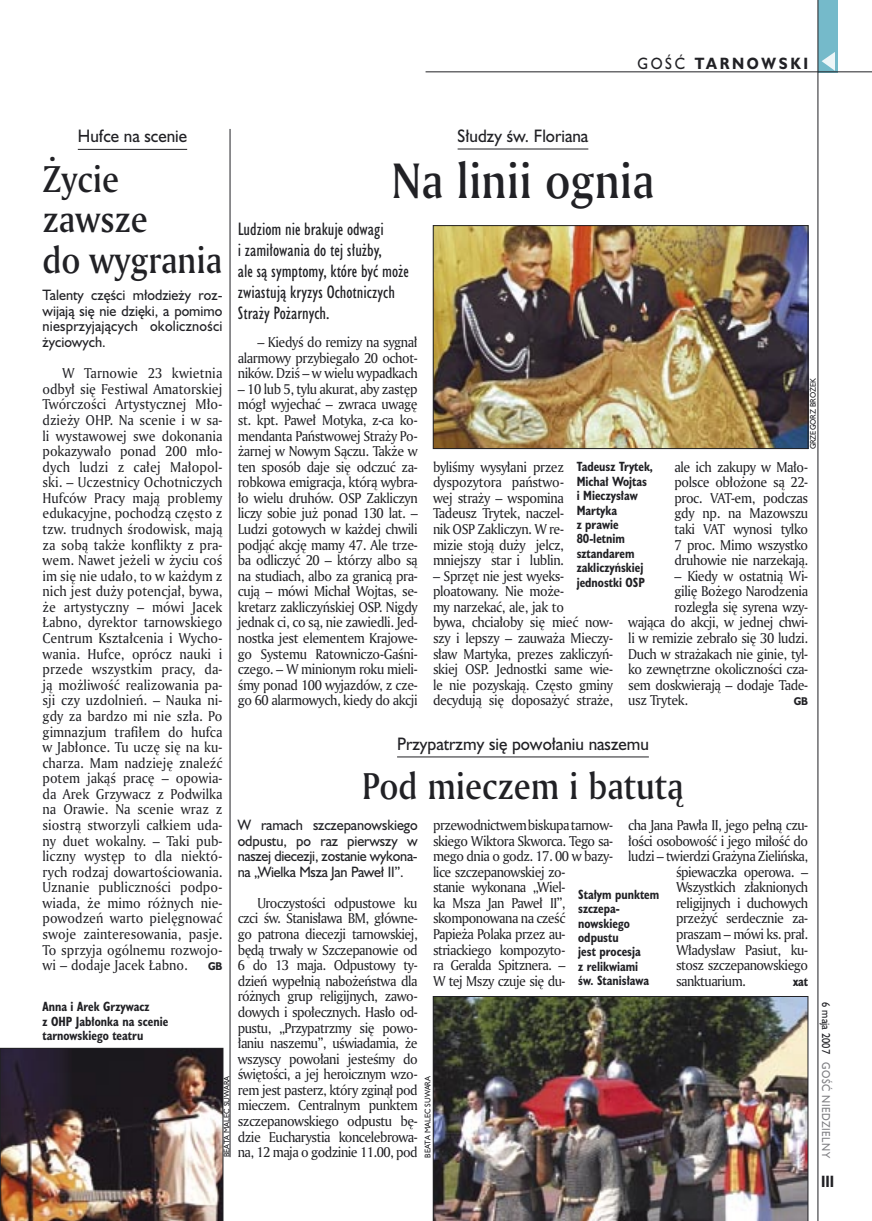
<style>
.page{position:relative;width:872px;height:1221px;background:#fff}
.page>*{position:absolute;margin:0;border:0;box-sizing:border-box;transform-origin:0 0}
._05a_tytyl_AmMd_32_pt{font:48px "Amerigo Md PL";color:#212125;scale:.9 1}
._05-9_tytyl_AmMd_24_pt{font:36px/40.5px "Amerigo Md PL";color:#212125;scale:.9 1}
._06-4_lead_lokal_HuCn_11_pt{font:16.5px/21px "Humanst 521 Cn PL";color:#212125}
._04-3_nadtytul_lokal{font:16.5px "Humanst 521 PL";color:#212125;scale:.94 1}
._15b_temat_prawo{font:700 15px "Humanst 521 PL";letter-spacing:.2em;color:#212125;scale:.9 1}
._17_pagina_prawa{font:700 15px "Humanst 521 Cn PL";color:#212125;scale:.94 1}
._01_body_tekst{font:13.8px/15.6px "Amerigo PL";letter-spacing:-.03em;color:#212125;text-align:justify;scale:.94 1}
._06-5_lead_lokal_maly_Hu_9_pt{font:13.8px/15.6px "Humanst 521 PL";letter-spacing:-.01em;color:#212125;text-align:justify;scale:.94 1}
._09_podpis_zdjecia_HuCnB{font:700 12.3px/14.4px "Humanst 521 Cn PL";color:#212125;scale:.94 1}
._01_body_tekst-2{font:700 12.3px "Humanst 521 Cn PL";color:#212125;scale:.94 1}
._19a_data_prawa_GOSC{font:10.5px "Humanst 521 PL";letter-spacing:.05em;color:#7f7f83;scale:.9 1}
._19_data_prawa{font:10.5px "Humanst 521 PL";color:#212125;scale:.9 1}
._01_body_tekst-3{font:700 10.35px "Humanst 521 PL";color:#212125;scale:.9 1}
._09a_autor_zdjecia_Hu_5_pt{font:7.5px "Humanst 521 PL";color:#212125;scale:.94 1}
.s1{font-weight:400}
</style>
<div class="page">
<div style="left:818px;top:0;width:19px;height:72px;background:#75baca"></div>
<hr style="left:817px;top:0;width:1px;height:1220px;background:#212125">
<svg style="left:821px;top:52px;width:14px;height:19px"></svg>
<hr style="left:425px;top:72px;width:447px;height:1px;background:#212125">
<hr style="left:457px;top:149px;width:131px;height:1px;background:#212125">
<img style="left:0;top:1048px;width:223px;height:172px">
<img style="left:433px;top:996px;width:375px;height:224px">
<img style="left:435px;top:227px;width:371px;height:220px">
<div style="left:433px;top:225px;width:375px;height:224px;border:1px solid #212125"></div>
<hr style="left:397px;top:756px;width:252px;height:1px;background:#212125">
<hr style="left:78px;top:149px;width:109px;height:1px;background:#212125">
<hr style="left:230px;top:129px;width:1px;height:1027px;background:#212125">
<p class="_15b_temat_prawo" style="left:637px;top:53px;width:191px"><span class="s1">GOŚĆ</span> TARNOWSKI</p>
<p class="_04-3_nadtytul_lokal" style="left:457px;top:124px;width:141px">Słudzy św. Floriana</p>
<p class="_05a_tytyl_AmMd_32_pt" style="left:391px;top:148px;width:293px">Na linii ognia</p>
<p class="_04-3_nadtytul_lokal" style="left:78px;top:125px;width:118px">Hufce na scenie</p>
<p class="_05-9_tytyl_AmMd_24_pt" style="left:43px;top:157px;width:201px">Życie zawsze<br>do wygrania</p>
<p class="_06-4_lead_lokal_HuCn_11_pt" style="left:238px;top:218px;width:173px">Ludziom nie brakuje odwagi<br>i zamiłowania do tej służby,<br>ale są symptomy, które być może zwiastują kryzys Ochotniczych<br>Straży Pożarnych.</p>
<p class="_01_body_tekst" style="left:238px;top:334px;width:193px;text-indent:20px">– Kiedyś do remizy na sygnał alarmowy przybiegało 20 ochot&shy;ników. Dziś – w wielu wypadkach</p>
<p class="_01_body_tekst" style="left:238px;top:380px;width:193px">– 10 lub 5, tylu akurat, aby zastęp mógł wyjechać – zwraca uwagę st. kpt. Paweł Motyka, z-ca ko&shy;mendanta Państwowej Straży Po&shy;żarnej w Nowym Sączu. Także w ten sposób daje się odczuć za&shy;robkowa emigracja, którą wybra&shy;ło wielu druhów. OSP Zakliczyn liczy sobie już ponad 130 lat. – Ludzi gotowych w każdej chwili podjąć akcję mamy 47. Ale trze&shy;ba odliczyć 20 – którzy albo są na studiach, albo za granicą pra&shy;cują – mówi Michał Wojtas, se&shy;kretarz zakliczyńskiej OSP. Nigdy jednak ci, co są, nie zawiedli. Jed&shy;nostka jest elementem Krajowe&shy;go Systemu Ratowniczo-Gaśni&shy;czego. – W minionym roku mieli&shy;śmy ponad 100 wyjazdów, z cze&shy;go 60 alarmowych, kiedy do akcji</p>
<p class="_06-5_lead_lokal_maly_Hu_9_pt" style="left:43px;top:287px;width:193px">Talenty części młodzieży roz&shy;wijają się nie dzięki, a pomimo niesprzyjających okoliczności życiowych.</p>
<p class="_01_body_tekst" style="left:43px;top:365px;width:193px;text-indent:20px">W Tarnowie 23 kwietnia odbył się Festiwal Amatorskiej Twórczości Artystycznej Mło&shy;dzieży OHP. Na scenie i w sa&shy;li wystawowej swe dokonania pokazywało ponad 200 mło&shy;dych ludzi z całej Małopol&shy;ski. – Uczestnicy Ochotniczych Hufców Pracy mają problemy edukacyjne, pochodzą często z tzw. trudnych środowisk, mają za sobą także konflikty z pra&shy;wem. Nawet jeżeli w życiu coś im się nie udało, to w każdym z nich jest duży potencjał, bywa, że artystyczny – mówi Jacek Łabno, dyrektor tarnowskiego Centrum Kształcenia i Wycho&shy;wania. Hufce, oprócz nauki i przede wszystkim pracy, da&shy;ją możliwość realizowania pa&shy;sji czy uzdolnień. – Nauka ni&shy;gdy za bardzo mi nie szła. Po gimnazjum trafiłem do hufca w Jabłonce. Tu uczę się na ku&shy;charza. Mam nadzieję znaleźć potem jakąś pracę – opowia&shy;da Arek Grzywacz z Podwilka na Orawie. Na scenie wraz z siostrą stworzyli całkiem uda&shy;ny duet wokalny. – Taki pub&shy;liczny występ to dla niektó&shy;rych rodzaj dowartościowania.<br>Uznanie publiczności podpo&shy;wiada, że mimo różnych nie&shy;powodzeń warto pielęgnować swoje zainteresowania, pasje.<br>To sprzyja ogólnemu rozwojo&shy;wi – dodaje Jacek Łabno.</p>
<p class="_09a_autor_zdjecia_Hu_5_pt" style="left:808px;top:449px;width:77px;rotate:-90deg">GRZEGORZ BROŻEK</p>
<p class="_01_body_tekst" style="left:433px;top:458px;width:141px">byliśmy wysyłani przez dyspozytora państwo&shy;wej straży – wspomina Tadeusz Trytek, naczel&shy;nik OSP Zakliczyn. W re&shy;mizie stoją duży jelcz, mniejszy star i lublin.</p>
<p class="_01_body_tekst" style="left:433px;top:567px;width:193px;text-align:left">– Sprzęt nie jest wyeks&shy;ploatowany. Nie może-<br>my narzekać, ale, jak to<br>bywa, chciałoby się mieć now&shy;szy i lepszy – zauważa Mieczy&shy;sław Martyka, prezes zakliczyń&shy;skiej OSP. Jednostki same wie&shy;le nie pozyskają. Często gminy decydują się doposażyć straże,</p>
<p class="_01_body_tekst" style="left:674px;top:458px;width:144px">ale ich zakupy w Mało&shy;polsce obłożone są 22- proc. VAT-em, podczas gdy np. na Mazowszu taki VAT wynosi tylko 7 proc. Mimo wszystko druhowie nie narzekają.</p>
<p class="_01_body_tekst" style="left:674px;top:567px;width:144px">– Kiedy w ostatnią Wi-</p>
<p class="_01_body_tekst" style="left:674px;top:583px;width:144px">gilię Bożego Narodzenia</p>
<p class="_01_body_tekst" style="left:674px;top:598px;width:144px">rozległa się syrena wzy-</p>
<p class="_01_body_tekst" style="left:628px;top:614px;width:193px">wająca do akcji, w jednej chwi-</p>
<p class="_01_body_tekst" style="left:628px;top:630px;width:193px">li w remizie zebrało się 30 ludzi.</p>
<p class="_01_body_tekst" style="left:628px;top:645px;width:193px">Duch w strażakach nie ginie, tyl-</p>
<p class="_01_body_tekst" style="left:628px;top:661px;width:193px">ko zewnętrzne okoliczności cza-</p>
<p class="_01_body_tekst" style="left:628px;top:676px;width:193px">sem doskwierają – dodaje Tade-</p>
<p class="_01_body_tekst" style="left:628px;top:692px;width:65px">usz Trytek.</p>
<p class="_01_body_tekst-3" style="left:793px;top:694px;width:18px">GB</p>
<p class="_09_podpis_zdjecia_HuCnB" style="left:576px;top:459px;width:83px">Tadeusz Trytek,<br>Michał Wojtas i Mieczysław<br>Martyka<br>z prawie<br>80-letnim sztandarem zakliczyńskiej jednostki OSP</p>
<p class="_04-3_nadtytul_lokal" style="left:397px;top:732px;width:269px">Przypatrzmy się powołaniu naszemu</p>
<p class="_05-9_tytyl_AmMd_24_pt" style="left:362px;top:765px;width:358px">Pod mieczem i batutą</p>
<p class="_01_body_tekst" style="left:433px;top:816px;width:193px;text-align:left">przewodnictwem biskupa tarnow&shy;skiego Wiktora Skworca. Tego sa&shy;mego dnia o godz. 17. 00 w bazy&shy;lice szczepanowskiej zo-<br>stanie wykonana „Wiel-<br>ka Msza Jan Paweł II”, skomponowana na cześć<br>Papieża Polaka przez au&shy;striackiego kompozyto-<br>ra Geralda Spitznera. –<br>W tej Mszy czuje się du-</p>
<p class="_01_body_tekst" style="left:628px;top:816px;width:193px">cha Jana Pawła II, jego pełną czu-</p>
<p class="_06-5_lead_lokal_maly_Hu_9_pt" style="left:238px;top:816px;width:193px">W ramach szczepanowskiego odpustu, po raz pierwszy w naszej diecezji, zostanie wykona&shy;na „Wielka Msza Jan Paweł II”.</p>
<p class="_01_body_tekst" style="left:238px;top:894px;width:193px;text-indent:20px">Uroczystości odpustowe ku czci św. Stanisława BM, główne&shy;go patrona diecezji tarnowskiej, będą trwały w Szczepanowie od 6 do 13 maja. Odpustowy ty&shy;dzień wypełnią nabożeństwa dla różnych grup religijnych, zawo&shy;dowych i społecznych. Hasło od&shy;pustu, „Przypatrzmy się powo&shy;łaniu naszemu”, uświadamia, że wszyscy powołani jesteśmy do świętości, a jej heroicznym wzo&shy;rem jest pasterz, który zginął pod mieczem. Centralnym punktem szczepanowskiego odpustu bę&shy;dzie Eucharystia koncelebrowa&shy;na, 12 maja o godzinie 11.00, pod</p>
<p class="_01_body_tekst" style="left:628px;top:832px;width:193px">łości osobowość i jego miłość do</p>
<p class="_01_body_tekst" style="left:628px;top:848px;width:193px">ludzi – twierdzi Grażyna Zielińska,</p>
<p class="_01_body_tekst" style="left:676px;top:863px;width:142px">śpiewaczka operowa. –</p>
<p class="_01_body_tekst" style="left:676px;top:879px;width:142px">Wszystkich złaknionych</p>
<p class="_01_body_tekst" style="left:676px;top:894px;width:142px">religijnych i duchowych</p>
<p class="_01_body_tekst" style="left:676px;top:910px;width:142px">przeżyć serdecznie za-</p>
<p class="_01_body_tekst" style="left:676px;top:925px;width:142px">praszam – mówi ks. prał.</p>
<p class="_01_body_tekst" style="left:676px;top:941px;width:142px">Władysław Pasiut, ku-</p>
<p class="_01_body_tekst" style="left:676px;top:957px;width:142px">stosz szczepanowskiego</p>
<p class="_01_body_tekst" style="left:676px;top:972px;width:76px">sanktuarium.</p>
<p class="_01_body_tekst-2" style="left:793px;top:972px;width:18px">xat</p>
<p class="_09_podpis_zdjecia_HuCnB" style="left:578px;top:886px;width:88px">Stałym punktem szczepa&shy;nowskiego odpustu<br>jest procesja<br>z relikwiami<br>św. Stanisława</p>
<p class="_01_body_tekst-3" style="left:208px;top:959px;width:18px">GB</p>
<p class="_09_podpis_zdjecia_HuCnB" style="left:43px;top:999px;width:135px">Anna i Arek Grzywacz<br>z OHP Jabłonka na scenie tarnowskiego teatru</p>
<p class="_19_data_prawa" style="left:833px;top:1002px;width:59px;rotate:90deg">6 maja 2007</p>
<p class="_19a_data_prawa_GOSC" style="left:833px;top:1062px;width:108px;rotate:90deg">GOŚĆ NIEDZIELNY</p>
<p class="_09a_autor_zdjecia_Hu_5_pt" style="left:222px;top:1157px;width:88px;rotate:-90deg">BEATA MALEC SUWARA</p>
<p class="_09a_autor_zdjecia_Hu_5_pt" style="left:422px;top:1157px;width:88px;rotate:-90deg">BEATA MALEC SUWARA</p>
<p class="_17_pagina_prawa" style="left:821px;top:1171px;width:15px">III</p>
</div>
